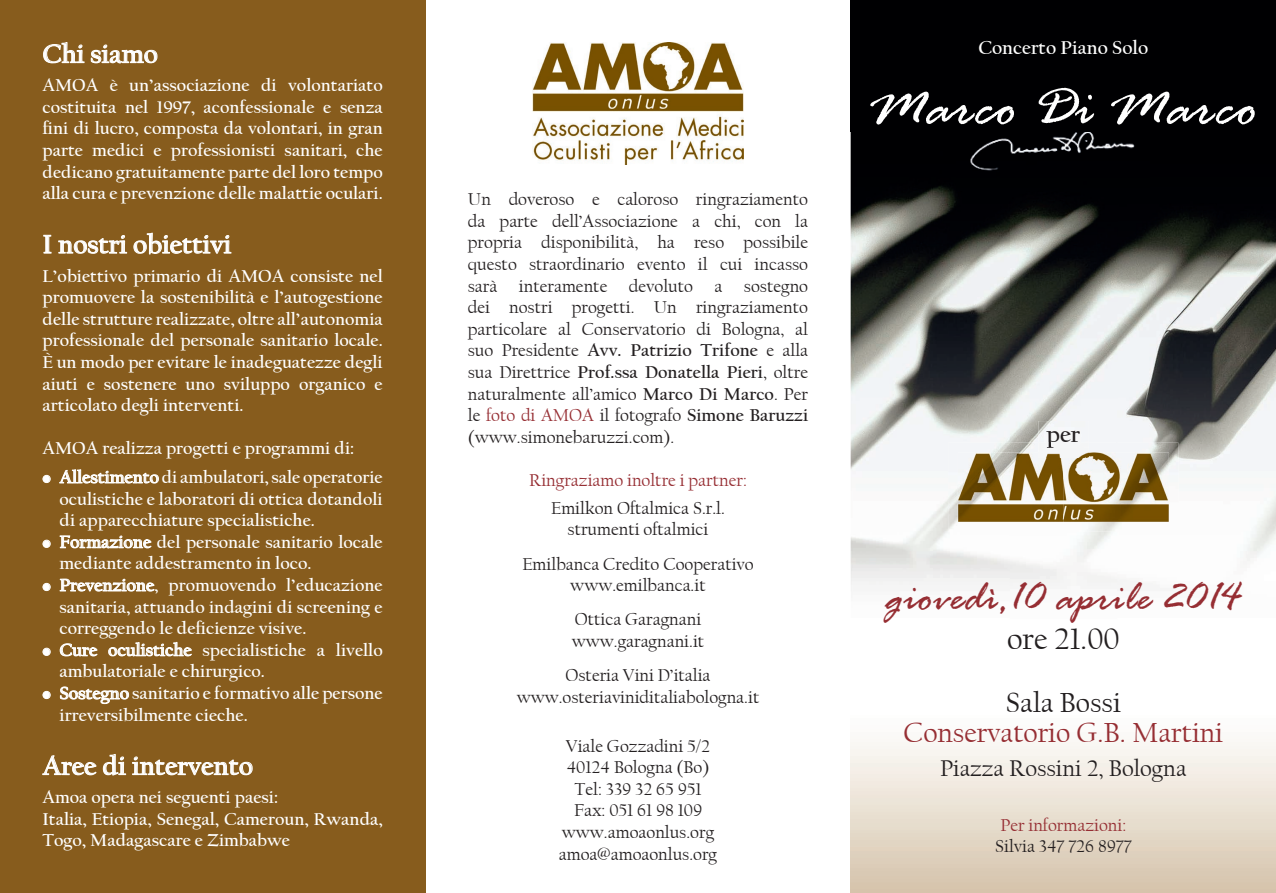
<style>
.page{position:relative;width:1276px;height:893px;background:#fff}
.page>*{position:absolute;margin:0;border:0;box-sizing:border-box;transform-origin:0 0}
.t1{font:italic 61.8px "Rage";color:#fff}
.t2{font:italic 45px "Rage";color:#962e33}
.t3{font:31.5px "Californian FB";color:#231f20}
.t4{font:28.95px "Californian FB";color:#962e33}
.t5{font:28.95px "Californian FB";color:#231f20}
.t6{font:700 27px "Californian FB";color:#fff}
.t7{font:700 24px "Californian FB";color:#231f20}
.t8{font:23.85px "Californian FB";color:#231f20}
.t9{font:700 19.5px "Californian FB";color:#fff}
.t10{font:700 18px/21.6px "Californian FB";color:#fff}
.t11{font:18px/21.6px "Californian FB";color:#231f20;text-align:center}
.t12{font:18px "Californian FB";color:#962e33}
.s1{font-weight:700}
.s2{color:#962e33}
</style>
<div class="page">
<div style="left:850px;top:710px;width:426px;height:183px;background:linear-gradient(to bottom,#fff,#d6c4ab)"></div>
<div style="left:850px;top:0;width:426px;height:131px;background:#000002"></div>
<img style="left:850px;top:131px;width:160px;height:460px">
<img style="left:1117px;top:131px;width:159px;height:454px">
<img style="left:1010px;top:192px;width:107px;height:394px">
<div style="left:0;top:0;width:425px;height:893px;background:#875c1d"></div>
<img style="left:1038px;top:421px;width:50px;height:22px">
<img style="left:1046px;top:431px;width:34px;height:12px">
<img style="left:532px;top:43px;width:211px;height:122px">
<img style="left:948px;top:443px;width:230px;height:89px">
<img style="left:1046px;top:443px;width:34px;height:5px">
<img style="left:958px;top:452px;width:210px;height:70px">
<svg style="left:43px;top:42px;width:42px;height:22px"></svg>
<svg style="left:91px;top:44px;width:67px;height:20px"></svg>
<svg style="left:43px;top:235px;width:9px;height:19px"></svg>
<svg style="left:58px;top:235px;width:69px;height:19px"></svg>
<svg style="left:133px;top:232px;width:99px;height:23px"></svg>
<svg style="left:59px;top:469px;width:100px;height:15px"></svg>
<svg style="left:59px;top:535px;width:93px;height:14px"></svg>
<svg style="left:59px;top:578px;width:96px;height:14px"></svg>
<svg style="left:59px;top:643px;width:39px;height:14px"></svg>
<svg style="left:108px;top:642px;width:84px;height:15px"></svg>
<svg style="left:60px;top:686px;width:69px;height:18px"></svg>
<svg style="left:42px;top:755px;width:55px;height:21px"></svg>
<svg style="left:103px;top:754px;width:23px;height:22px"></svg>
<svg style="left:132px;top:756px;width:121px;height:20px"></svg>
<img style="left:957px;top:131px;width:192px;height:61px">
<img style="left:957px;top:107px;width:192px;height:18px">
<svg style="left:42px;top:475px;width:9px;height:8px"></svg>
<svg style="left:42px;top:539px;width:9px;height:9px"></svg>
<svg style="left:42px;top:583px;width:9px;height:8px"></svg>
<svg style="left:42px;top:647px;width:9px;height:9px"></svg>
<svg style="left:42px;top:691px;width:9px;height:8px"></svg>
<h3 class="t6" style="left:43px;top:39px;width:117px">Chi siamo</h3>
<p class="t10" style="left:43px;top:75px;width:342px;text-align:justify">AMOA è un’associazione di volontariato costituita nel 1997, aconfessionale e senza fini di lucro, composta da volontari, in gran parte medici e professionisti sanitari, che dedicano gratuitamente parte del loro tempo alla cura e prevenzione delle malattie oculari.</p>
<h3 class="t6" style="left:43px;top:229px;width:190px">I nostri obiettivi</h3>
<p class="t10" style="left:43px;top:265px;width:342px;text-align:justify">L’obiettivo primario di AMOA consiste nel promuovere la sostenibilità e l’autogestione delle strutture realizzate, oltre all’autonomia professionale del personale sanitario locale.<br>È un modo per evitare le inadeguatezze degli aiuti e sostenere uno sviluppo organico e articolato degli interventi.</p>
<p class="t10" style="left:60px;top:434px;width:325px;line-height:28.5px;text-indent:-17px">AMOA realizza progetti e programmi di:<br>Allestimento di ambulatori, sale operatorie</p>
<p class="t10" style="left:60px;top:488px;width:325px">oculistiche e laboratori di ottica dotandoli di apparecchiature specialistiche.<br>Formazione del personale sanitario locale mediante addestramento in loco.<br>Prevenzione, promuovendo l’educazione sanitaria, attuando indagini di screening e correggendo le deficienze visive.<br>Cure oculistiche specialistiche a livello ambulatoriale e chirurgico.<br>Sostegno sanitario e formativo alle persone irreversibilmente cieche.</p>
<h3 class="t6" style="left:43px;top:750px;width:212px">Aree di intervento</h3>
<p class="t10" style="left:43px;top:787px;width:342px">Amoa opera nei seguenti paesi:<br>Italia, Etiopia, Senegal, Cameroun, Rwanda,<br>Togo, Madagascare e Zimbabwe</p>
<p class="t11" style="left:468px;top:189px;width:342px;text-align:justify">Un doveroso e caloroso ringraziamento da parte dell’Associazione a chi, con la propria disponibilità, ha reso possibile questo straordinario evento il cui incasso sarà interamente devoluto a sostegno dei nostri progetti. Un ringraziamento particolare al Conservatorio di Bologna, al suo Presidente <span class="s1">Avv. Patrizio Trifone</span> e alla sua Direttrice <span class="s1">Prof.ssa Donatella Pieri</span>, oltre naturalmente all’amico <span class="s1">Marco Di Marco</span>. Per le <span class="s2">foto di AMOA</span> il fotografo <span class="s1">Simone Baruzzi </span>(www.simonebaruzzi.com).</p>
<p class="t12" style="left:529px;top:470px;width:219px">Ringraziamo inoltre i partner:</p>
<p class="t11" style="left:551px;top:497px;width:175px">Emilkon Oftalmica S.r.l. strumenti oftalmici</p>
<p class="t11" style="left:522px;top:553px;width:233px">Emilbanca Credito Cooperativo www.emilbanca.it</p>
<p class="t11" style="left:572px;top:609px;width:134px;text-align:left">Ottica Garagnani www.garagnani.it</p>
<p class="t11" style="left:517px;top:665px;width:244px">Osteria Vini D’italia www.osteriaviniditaliabologna.it</p>
<p class="t11" style="left:559px;top:735px;width:160px">Viale Gozzadini 5/2<br>40124 Bologna (Bo)<br>Tel: 339 32 65 951<br>Fax: 051 61 98 109 www.amoaonlus.org amoa@amoaonlus.org</p>
<p class="t9" style="left:978px;top:36px;width:171px">Concerto Piano Solo</p>
<h1 class="t1" style="left:868px;top:74px;width:391px">Marco Di Marco</h1>
<h3 class="t7" style="left:1046px;top:420px;width:35px">per</h3>
<h2 class="t2" style="left:887px;top:573px;width:353px">giovedì,10 aprile 2014</h2>
<h3 class="t3" style="left:1007px;top:621px;width:114px">ore 21.00</h3>
<h3 class="t5" style="left:1005px;top:687px;width:117px">Sala Bossi</h3>
<h3 class="t4" style="left:903px;top:717px;width:321px">Conservatorio G.B. Martini</h3>
<h3 class="t8" style="left:940px;top:755px;width:248px">Piazza Rossini 2, Bologna</h3>
<p class="t12" style="left:1000px;top:815px;width:127px">Per informazioni:</p>
<p class="t11" style="left:995px;top:836px;width:138px">Silvia 347 726 8977</p>
</div>
